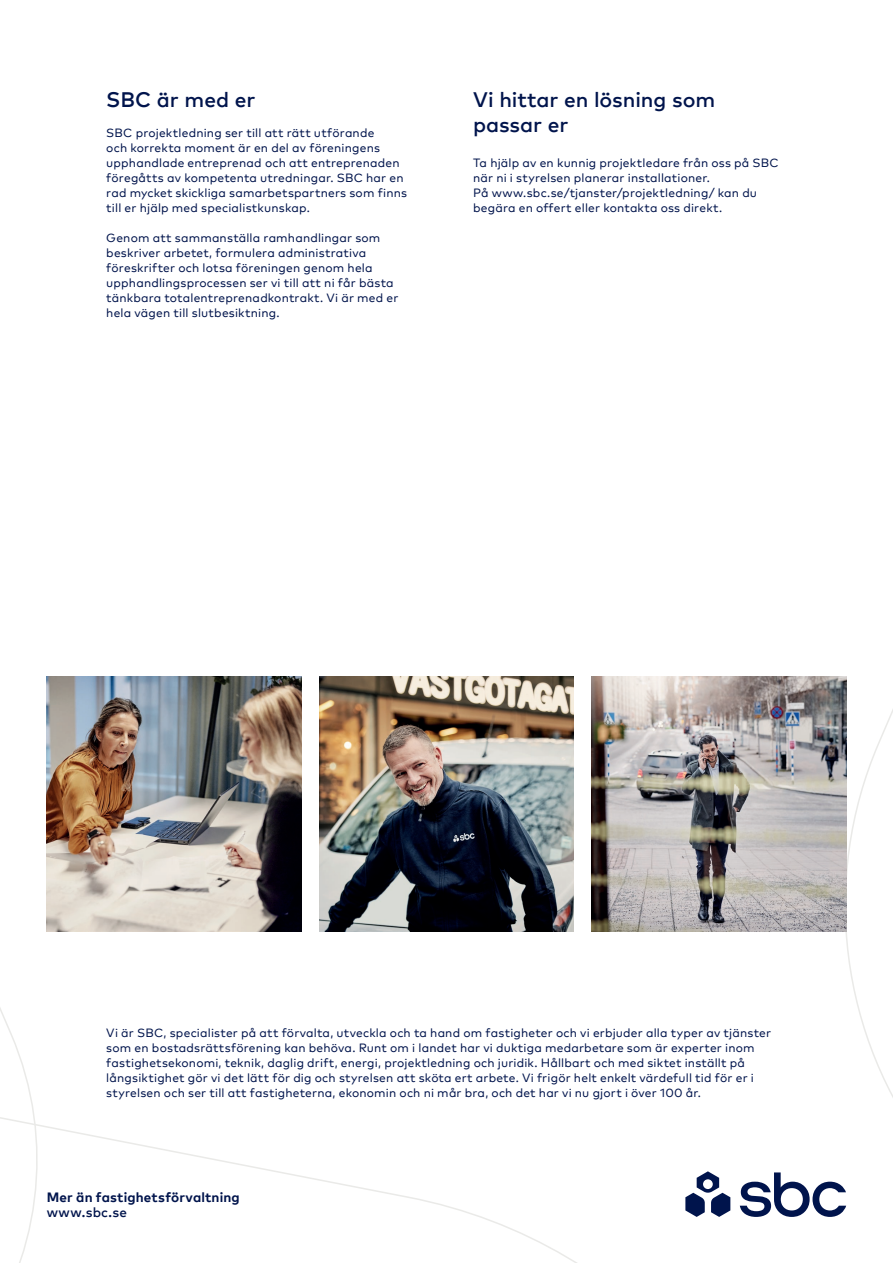
<style>
.page{position:relative;width:893px;height:1263px;background:#fff}
.page>*{position:absolute;margin:0;border:0;box-sizing:border-box;transform-origin:0 0}
.t1{font:500 21px/25.2px "Mark Pro";letter-spacing:-.005em;color:#00144c}
.t2{font:700 13.5px "Mark Pro";letter-spacing:.01em;color:#00144c}
.t3{font:500 13.5px "Mark Pro";letter-spacing:.015em;color:#00144c}
.t4{font:12px/15px "Mark Pro";letter-spacing:.015em;color:#00144c}
</style>
<div class="page">
<svg style="left:685px;top:1171px;width:45px;height:46px"></svg>
<svg style="left:740px;top:1172px;width:106px;height:45px"></svg>
<svg style="left:57px;top:1128px;width:520px;height:135px"></svg>
<svg style="left:0;top:703px;width:57px;height:560px"></svg>
<svg style="left:820px;top:676px;width:73px;height:502px"></svg>
<img style="left:47px;top:677px;width:254px;height:254px">
<img style="left:319px;top:677px;width:255px;height:254px">
<img style="left:592px;top:677px;width:254px;height:254px">
<h1 class="t1" style="left:106px;top:85px;width:151px">SBC är med er</h1>
<p class="t4" style="left:106px;top:124px;width:302px">SBC projektledning ser till att rätt utförande<br>och korrekta moment är en del av föreningens upphandlade entreprenad och att entreprenaden föregåtts av kompetenta utredningar. SBC har en rad mycket skickliga samarbetspartners som finns till er hjälp med specialistkunskap.</p>
<p class="t4" style="left:106px;top:229px;width:294px">Genom att sammanställa ramhandlingar som beskriver arbetet, formulera administrativa föreskrifter och lotsa föreningen genom hela upphandlingsprocessen ser vi till att ni får bästa tänkbara totalentreprenadkontrakt. Vi är med er hela vägen till slutbesiktning.</p>
<h1 class="t1" style="left:473px;top:85px;width:244px">Vi hittar en lösning som passar er</h1>
<p class="t4" style="left:473px;top:154px;width:307px">Ta hjälp av en kunnig projektledare från oss på SBC när ni i styrelsen planerar installationer.<br>På www.sbc.se/tjanster/projektledning/ kan du begära en offert eller kontakta oss direkt.</p>
<p class="t4" style="left:106px;top:1024px;width:666px">Vi är SBC, specialister på att förvalta, utveckla och ta hand om fastigheter och vi erbjuder alla typer av tjänster som en bostadsrättsförening kan behöva. Runt om i landet har vi duktiga medarbetare som är experter inom fastighetsekonomi, teknik, daglig drift, energi, projektledning och juridik. Hållbart och med siktet inställt på långsiktighet gör vi det lätt för dig och styrelsen att sköta ert arbete. Vi frigör helt enkelt värdefull tid för er i styrelsen och ser till att fastigheterna, ekonomin och ni mår bra, och det har vi nu gjort i över 100 år.</p>
<p class="t2" style="left:47px;top:1187px;width:194px">Mer än fastighetsförvaltning</p>
<p class="t3" style="left:47px;top:1202px;width:82px">www.sbc.se</p>
</div>
